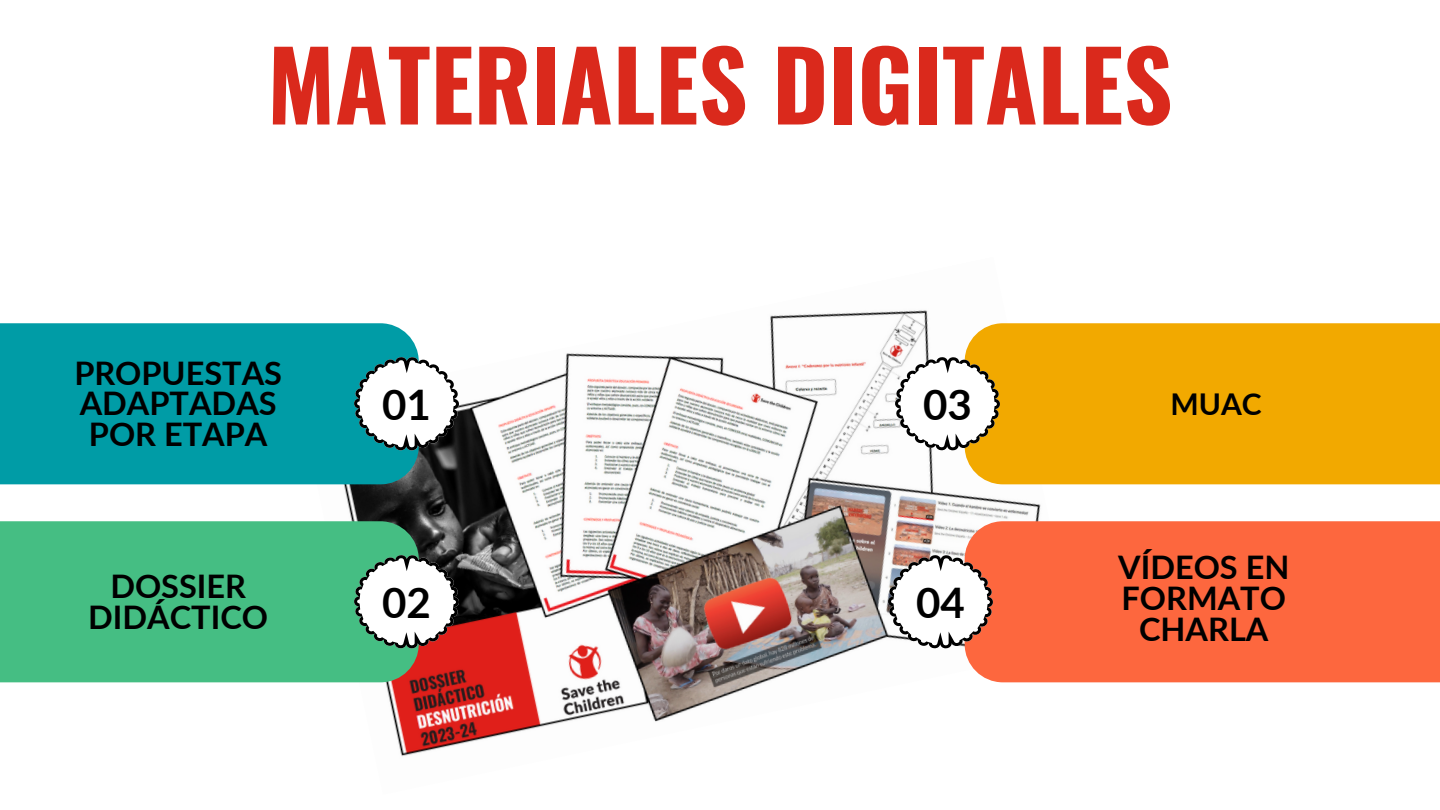
<style>
.page{position:relative;width:1440px;height:810px;background:#fff}
.page>*{position:absolute;margin:0;border:0;box-sizing:border-box;transform-origin:0 0}
.t1{font:700 96px "Oswald";color:#da291c}
.t2{font:700 42.1px "Lato";color:#000}
.t3{font:700 32.5px/30.8px "Lato";color:#000;text-align:center}
.t4{font:700 30px "Lato";color:#000}
</style>
<div class="page">
<img style="left:300px;top:310px;width:776px;height:447px">
<div style="left:0;top:323px;width:419px;height:161px;background:#009ca6"></div>
<div style="left:965px;top:323px;width:475px;height:161px;background:#f2a900"></div>
<div style="left:0;top:521px;width:418px;height:161px;background:#45be83"></div>
<div style="left:965px;top:521px;width:475px;height:161px;background:#fd673e"></div>
<svg style="left:354px;top:357px;width:105px;height:93px"></svg>
<svg style="left:354px;top:555px;width:105px;height:93px"></svg>
<svg style="left:895px;top:357px;width:105px;height:93px"></svg>
<svg style="left:888px;top:555px;width:105px;height:93px"></svg>
<h1 class="t1" style="left:267px;top:10px;width:907px">MATERIALES DIGITALES</h1>
<p class="t3" style="left:74px;top:357px;width:209px;text-align:left">PROPUESTAS<br>ADAPTADAS<br>POR ETAPA</p>
<p class="t3" style="left:88px;top:570px;width:181px">DOSSIER<br>DIDÁCTICO</p>
<p class="t2" style="left:382px;top:378px;width:50px">01</p>
<p class="t2" style="left:382px;top:576px;width:50px">02</p>
<p class="t2" style="left:923px;top:378px;width:50px">03</p>
<p class="t2" style="left:916px;top:576px;width:50px">04</p>
<p class="t4" style="left:1171px;top:385px;width:93px">MUAC</p>
<p class="t3" style="left:1118px;top:551px;width:173px">VÍDEOS EN<br>FORMATO<br>CHARLA</p>
</div>
